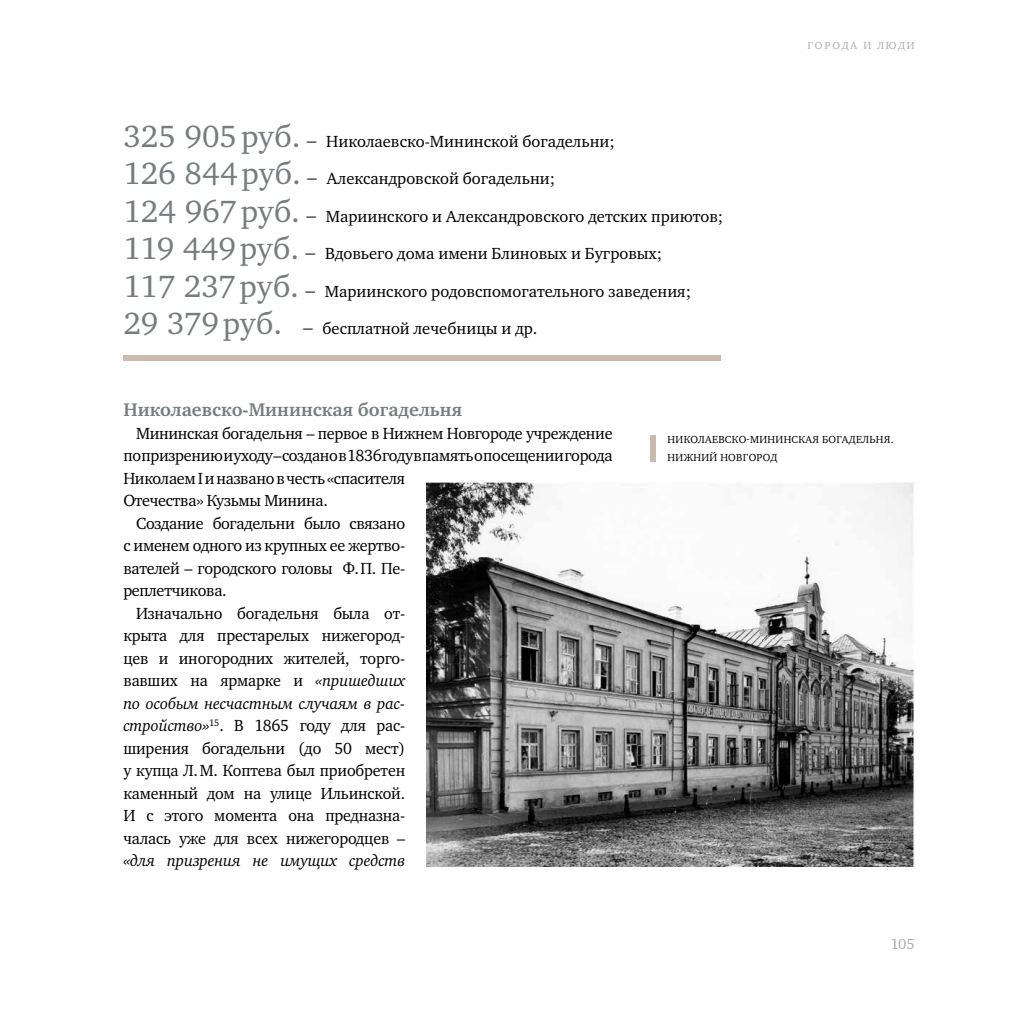
<style>
.page{position:relative;width:1021px;height:1021px;background:#fff}
.page>*{position:absolute;margin:0;border:0;box-sizing:border-box;transform-origin:0 0}
.t1{font:700 18.75px "Charter ITC";color:#777c7e}
.t2{font:16.5px "Charter ITC";letter-spacing:-.01em;color:#000}
.t3{font:italic 16.5px "Charter ITC";letter-spacing:-.01em;color:#000}
.t4{font:15px "Charter ITC";color:#aaacae}
.t5{font:10.5px/18px "Charter ITC";letter-spacing:.03em;color:#000}
.t6{font:10.5px "Charter ITC";letter-spacing:.18em;color:#aaacae}
.s1{font-size:31.5px;color:#777c7e}
.s2{font-style:italic}
</style>
<div class="page">
<div style="left:123px;top:355px;width:598px;height:5px;background:#cbbbac"></div>
<img style="left:426px;top:482px;width:488px;height:384px">
<div style="left:651px;top:435px;width:5px;height:27px;background:#cbbbac"></div>
<p class="t2" style="left:123px;top:131px;width:493px"><span class="s1">325 905руб.</span> − Николаевско-Мининской богадельни;</p>
<p class="t2" style="left:123px;top:168px;width:433px"><span class="s1">126 844руб.</span> − Александровской богадельни;</p>
<p class="t2" style="left:123px;top:206px;width:601px"><span class="s1">124 967руб.</span> − Мариинского и Александровского детских приютов;</p>
<p class="t2" style="left:123px;top:243px;width:540px"><span class="s1">119 449руб.</span> − Вдовьего дома имени Блиновых и Бугровых;</p>
<p class="t2" style="left:123px;top:281px;width:569px"><span class="s1">117 237руб.</span> − Мариинского родовспомогательного заведения;</p>
<p class="t2" style="left:123px;top:318px;width:415px"><span class="s1">29 379руб.</span> − бесплатной лечебницы и др.</p>
<p class="t6" style="left:807px;top:38px;width:109px">ГОРОДА И ЛЮДИ</p>
<p class="t1" style="left:123px;top:398px;width:340px">Николаевско-Мининская богадельня</p>
<p class="t2" style="left:136px;top:422px;width:478px">Мининская богадельня – первое в Нижнем Новгороде учреждение</p>
<p class="t2" style="left:123px;top:445px;width:490px">по призрению и уходу – создано в 1836 году в память о посещении города</p>
<p class="t2" style="left:123px;top:467px;width:283px">Николаем I и названо в честь «спасителя</p>
<p class="t2" style="left:123px;top:490px;width:206px">Отечества» Кузьмы Минина.</p>
<p class="t2" style="left:136px;top:512px;width:270px">Создание богадельни было связано</p>
<p class="t2" style="left:123px;top:535px;width:283px">с именем одного из крупных ее жертво‑</p>
<p class="t2" style="left:123px;top:557px;width:283px">вателей – городского головы Ф.П. Пе‑</p>
<p class="t2" style="left:123px;top:580px;width:105px">реплетчикова.</p>
<p class="t2" style="left:136px;top:602px;width:270px">Изначально богадельня была от‑</p>
<p class="t2" style="left:123px;top:625px;width:283px">крыта для престарелых нижегород‑</p>
<p class="t2" style="left:123px;top:647px;width:283px">цев и иногородних жителей, торго‑</p>
<p class="t2" style="left:123px;top:670px;width:283px">вавших на ярмарке и <span class="s2">«пришедших</span></p>
<p class="t3" style="left:123px;top:693px;width:283px">по особым несчастным случаям в рас-</p>
<p class="t2" style="left:123px;top:715px;width:283px"><span class="s2">стройство»</span><sup>15</sup>. В 1865 году для рас‑</p>
<p class="t2" style="left:123px;top:737px;width:283px">ширения богадельни (до 50 мест)</p>
<p class="t2" style="left:123px;top:760px;width:283px">у купца Л.М. Коптева был приобретен</p>
<p class="t2" style="left:123px;top:782px;width:283px">каменный дом на улице Ильинской.</p>
<p class="t2" style="left:123px;top:805px;width:283px">И с этого момента она предназна‑</p>
<p class="t2" style="left:123px;top:827px;width:283px">чалась уже для всех нижегородцев –</p>
<p class="t3" style="left:123px;top:850px;width:283px">«для призрения не имущих средств</p>
<p class="t5" style="left:667px;top:430px;width:227px">НИКОЛАЕВСКО-МИНИНСКАЯ БОГАДЕЛЬНЯ.<br>НИЖНИЙ НОВГОРОД</p>
<p class="t4" style="left:890px;top:934px;width:26px">105</p>
</div>
